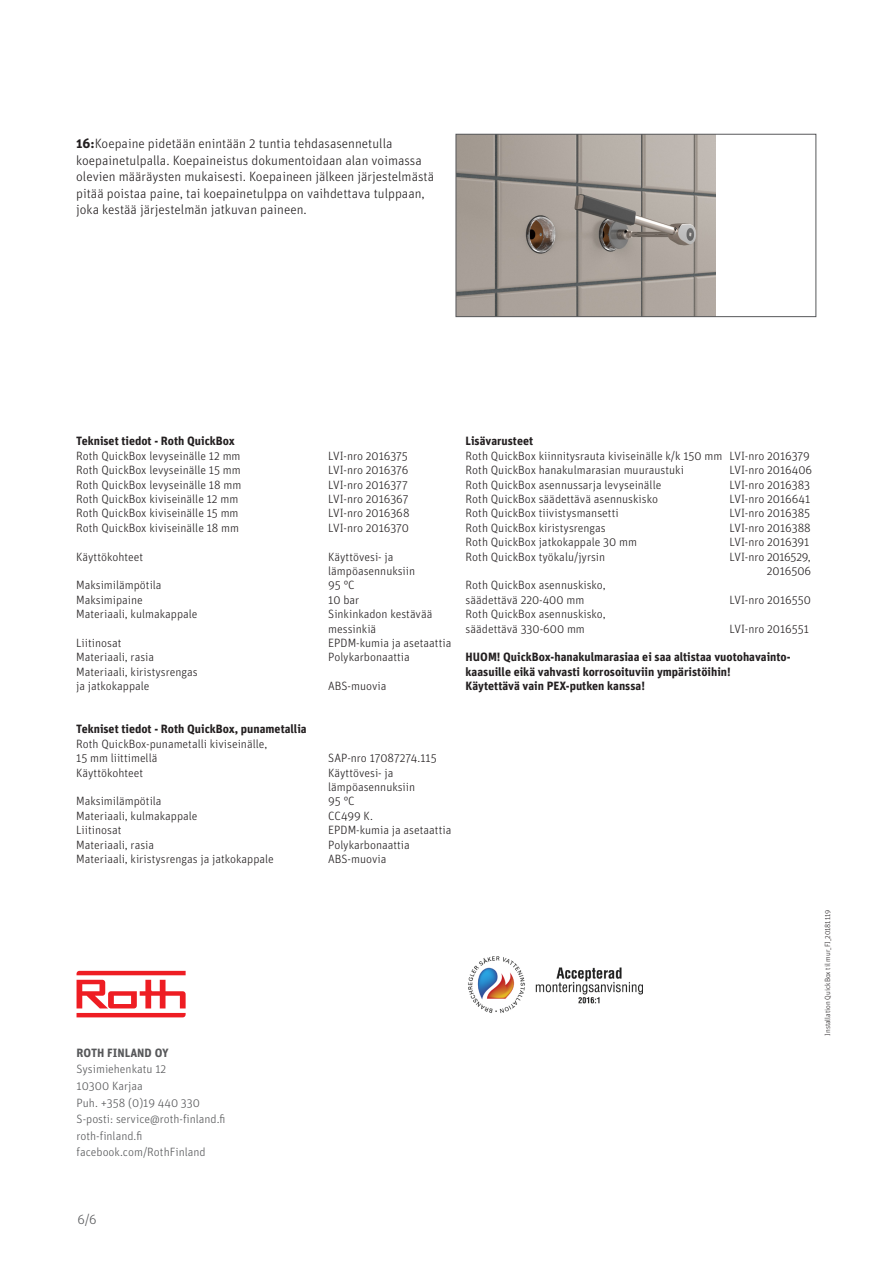
<style>
.page{position:relative;width:893px;height:1263px;background:#fff}
.page>*{position:absolute;margin:0;border:0;box-sizing:border-box;transform-origin:0 0}
.Styckeformat__1{font:300 13.5px/16.5px "Unit OT";color:#231f20}
.t1{font:300 13.5px "Unit OT";color:#57585a}
.t2{font:300 12px/14.4px "Unit OT";color:#231f20}
.t3{font:700 12px/14.4px "Unit OT";color:#231f20}
.t4{font:300 12px/16.5px "Unit OT";color:#57585a}
.t5{font:300 12px "Unit OT";letter-spacing:-.02em;color:#231f20}
.t6{font:700 12px "Unit OT";color:#57585a}
.t7{font:300 7.5px "Unit OT";color:#231f20}
.s1{font-weight:700}
</style>
<div class="page">
<img style="left:468px;top:956px;width:175px;height:57px">
<svg style="left:77px;top:971px;width:109px;height:46px"></svg>
<img style="left:458px;top:136px;width:257px;height:179px">
<div style="left:456px;top:134px;width:360px;height:183px;border:1px solid #57585a"></div>
<p class="Styckeformat__1" style="left:76px;top:135px;width:359px"><span class="s1">16:</span>Koepaine pidetään enintään 2 tuntia tehdasasennetulla koepainetulpalla. Koepaineistus dokumentoidaan alan voimassa olevien määräysten mukaisesti. Koepaineen jälkeen järjestelmästä pitää poistaa paine, tai koepainetulppa on vaihdettava tulppaan, joka kestää järjestelmän jatkuvan paineen.</p>
<p class="t3" style="left:76px;top:434px;width:160px">Tekniset tiedot - Roth QuickBox</p>
<p class="t2" style="left:76px;top:448px;width:166px">Roth QuickBox levyseinälle 12 mm</p>
<p class="t2" style="left:328px;top:448px;width:81px">LVI-nro 2016375</p>
<p class="t2" style="left:76px;top:463px;width:166px">Roth QuickBox levyseinälle 15 mm</p>
<p class="t2" style="left:328px;top:463px;width:82px">LVI-nro 2016376</p>
<p class="t2" style="left:76px;top:477px;width:167px">Roth QuickBox levyseinälle 18 mm</p>
<p class="t2" style="left:328px;top:477px;width:81px">LVI-nro 2016377</p>
<p class="t2" style="left:76px;top:492px;width:164px">Roth QuickBox kiviseinälle 12 mm</p>
<p class="t2" style="left:328px;top:492px;width:82px">LVI-nro 2016367</p>
<p class="t2" style="left:76px;top:506px;width:164px">Roth QuickBox kiviseinälle 15 mm</p>
<p class="t2" style="left:328px;top:506px;width:83px">LVI-nro 2016368</p>
<p class="t2" style="left:76px;top:520px;width:164px">Roth QuickBox kiviseinälle 18 mm</p>
<p class="t2" style="left:328px;top:520px;width:82px">LVI-nro 2016370</p>
<p class="t2" style="left:76px;top:549px;width:68px">Käyttökohteet</p>
<p class="t2" style="left:328px;top:549px;width:88px">Käyttövesi- ja lämpöasennuksiin</p>
<p class="t2" style="left:76px;top:578px;width:87px">Maksimilämpötila</p>
<p class="t2" style="left:328px;top:578px;width:28px">95 °C</p>
<p class="t2" style="left:76px;top:592px;width:68px">Maksimipaine</p>
<p class="t2" style="left:328px;top:592px;width:33px">10 bar</p>
<p class="t2" style="left:76px;top:607px;width:123px">Materiaali, kulmakappale</p>
<p class="t2" style="left:328px;top:607px;width:106px">Sinkinkadon kestävää messinkiä</p>
<p class="t2" style="left:76px;top:636px;width:47px">Liitinosat</p>
<p class="t2" style="left:328px;top:636px;width:125px">EPDM-kumia ja asetaattia</p>
<p class="t2" style="left:76px;top:650px;width:79px">Materiaali, rasia</p>
<p class="t2" style="left:328px;top:650px;width:83px">Polykarbonaattia</p>
<p class="t2" style="left:76px;top:664px;width:123px">Materiaali, kiristysrengas</p>
<p class="t2" style="left:76px;top:679px;width:75px">ja jatkokappale</p>
<p class="t2" style="left:328px;top:679px;width:60px">ABS-muovia</p>
<p class="t3" style="left:76px;top:722px;width:232px">Tekniset tiedot - Roth QuickBox, punametallia</p>
<p class="t2" style="left:76px;top:736px;width:193px">Roth QuickBox-punametalli kiviseinälle,<br>15 mm liittimellä</p>
<p class="t2" style="left:328px;top:751px;width:110px">SAP-nro 17087274.115</p>
<p class="t2" style="left:76px;top:765px;width:68px">Käyttökohteet</p>
<p class="t2" style="left:328px;top:765px;width:88px">Käyttövesi- ja lämpöasennuksiin</p>
<p class="t2" style="left:76px;top:794px;width:87px">Maksimilämpötila</p>
<p class="t2" style="left:328px;top:794px;width:28px">95 °C</p>
<p class="t2" style="left:76px;top:808px;width:123px">Materiaali, kulmakappale</p>
<p class="t2" style="left:328px;top:808px;width:46px">CC499 K.</p>
<p class="t2" style="left:76px;top:823px;width:47px">Liitinosat</p>
<p class="t2" style="left:328px;top:823px;width:125px">EPDM-kumia ja asetaattia</p>
<p class="t2" style="left:76px;top:837px;width:79px">Materiaali, rasia</p>
<p class="t2" style="left:328px;top:837px;width:83px">Polykarbonaattia</p>
<p class="t2" style="left:76px;top:852px;width:199px">Materiaali, kiristysrengas ja jatkokappale</p>
<p class="t2" style="left:328px;top:852px;width:60px">ABS-muovia</p>
<p class="t3" style="left:466px;top:434px;width:69px">Lisävarusteet</p>
<p class="t2" style="left:466px;top:448px;width:346px">Roth QuickBox kiinnitysrauta kiviseinälle k/k 150 mm LVI-nro 2016379</p>
<p class="t2" style="left:466px;top:463px;width:220px">Roth QuickBox hanakulmarasian muuraustuki</p>
<p class="t2" style="left:730px;top:463px;width:84px">LVI-nro 2016406</p>
<p class="t2" style="left:466px;top:477px;width:197px">Roth QuickBox asennussarja levyseinälle</p>
<p class="t2" style="left:730px;top:477px;width:82px">LVI-nro 2016383</p>
<p class="t2" style="left:466px;top:492px;width:194px">Roth QuickBox säädettävä asennuskisko</p>
<p class="t2" style="left:730px;top:492px;width:82px">LVI-nro 2016641</p>
<p class="t2" style="left:466px;top:506px;width:155px">Roth QuickBox tiivistysmansetti</p>
<p class="t2" style="left:730px;top:506px;width:82px">LVI-nro 2016385</p>
<p class="t2" style="left:466px;top:520px;width:142px">Roth QuickBox kiristysrengas</p>
<p class="t2" style="left:730px;top:520px;width:83px">LVI-nro 2016388</p>
<p class="t2" style="left:466px;top:535px;width:173px">Roth QuickBox jatkokappale 30 mm</p>
<p class="t2" style="left:730px;top:535px;width:81px">LVI-nro 2016391</p>
<p class="t2" style="left:466px;top:549px;width:141px">Roth QuickBox työkalu/jyrsin</p>
<p class="t5" style="left:730px;top:549px;width:83px">LVI-nro 2016529,</p>
<p class="t2" style="left:767px;top:564px;width:46px">2016506</p>
<p class="t2" style="left:466px;top:578px;width:142px">Roth QuickBox asennuskisko, säädettävä 220-400 mm</p>
<p class="t2" style="left:730px;top:592px;width:83px">LVI-nro 2016550</p>
<p class="t2" style="left:466px;top:607px;width:142px">Roth QuickBox asennuskisko, säädettävä 330-600 mm</p>
<p class="t2" style="left:730px;top:621px;width:81px">LVI-nro 2016551</p>
<p class="t3" style="left:466px;top:650px;width:327px">HUOM! QuickBox-hanakulmarasiaa ei saa altistaa vuotohavainto-</p>
<p class="t3" style="left:466px;top:664px;width:267px">kaasuille eikä vahvasti korrosoituviin ympäristöihin!<br>Käytettävä vain PEX-putken kanssa!</p>
<p class="t6" style="left:77px;top:1045px;width:94px">ROTH FINLAND OY</p>
<p class="t4" style="left:77px;top:1061px;width:151px">Sysimiehenkatu 12<br>10300 Karjaa<br>Puh. +358 (0)19 440 330<br>S-posti: service@roth-finland.fi roth-finland.fi facebook.com/RothFinland</p>
<p class="t7" style="left:823px;top:1036px;width:127px;rotate:-90deg">Installation QuickBox til mur_FI_20181119</p>
<p class="t1" style="left:77px;top:1211px;width:21px">6/6</p>
</div>
